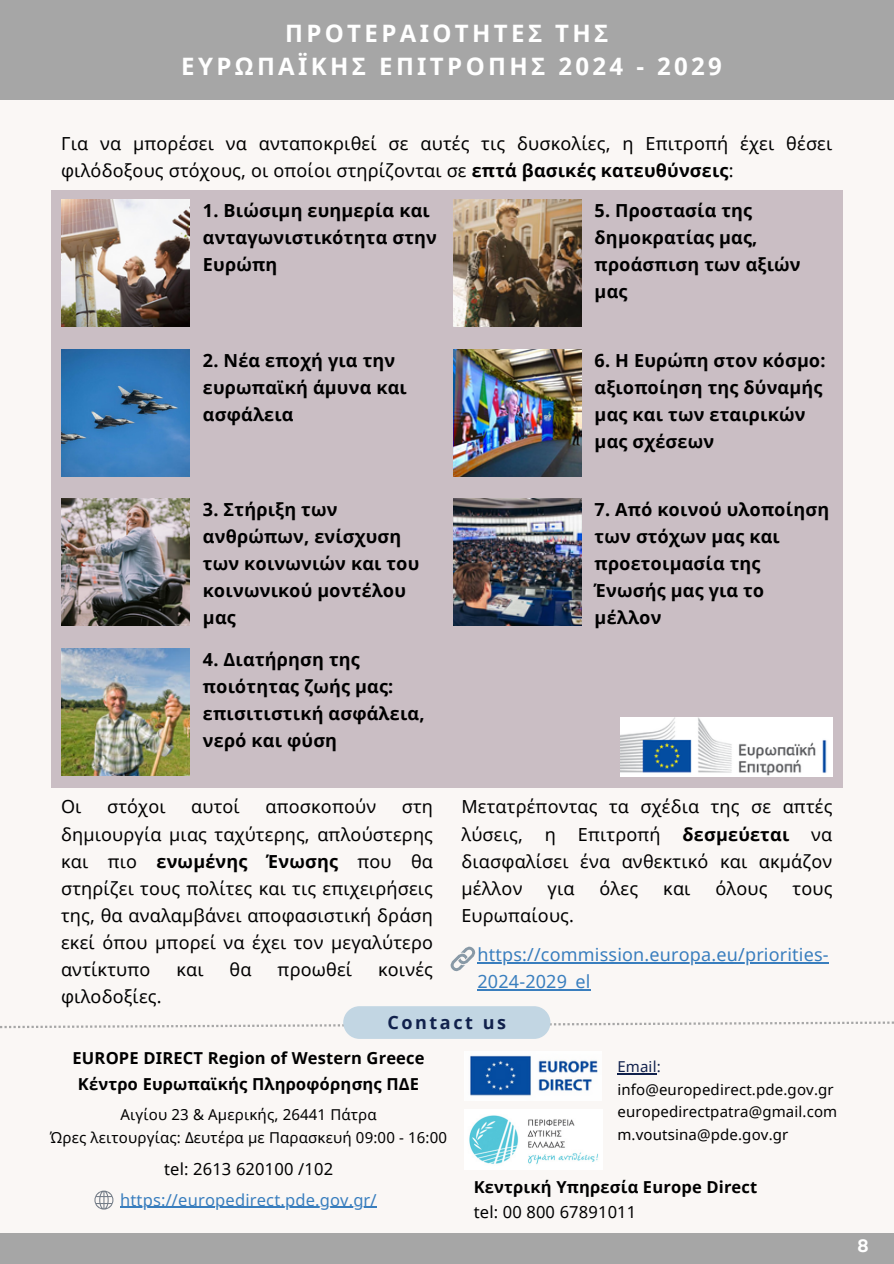
<style>
.page{position:relative;width:894px;height:1264px;background:#fff}
.page>*{position:absolute;margin:0;border:0;box-sizing:border-box;transform-origin:0 0}
.t1{font:700 24px/32.7px "Noto Sans";letter-spacing:.14em;color:#fff;text-align:center}
.t2{font:18px/27px "Noto Sans";letter-spacing:.01em;color:#000;text-align:justify}
.t3{font:700 18px/27px "Noto Sans";letter-spacing:.01em;color:#000}
.t4{font:18px/27px "Noto Sans";letter-spacing:.01em;color:#397ebe}
.t5{font:700 18px "Noto Sans";letter-spacing:.14em;color:#11214c}
.t6{font:700 18px "Garet";color:#fff}
.t7{font:700 16.5px/24.8px "Noto Sans";letter-spacing:.01em;color:#000}
.t8{font:16.5px "Noto Sans";letter-spacing:.01em;color:#397ebe}
.t9{font:16.5px "Noto Sans";letter-spacing:.01em;color:#000}
.t10{font:15px "Noto Sans";letter-spacing:.01em;color:#000}
.t11{font:15px "Noto Sans";letter-spacing:.01em;color:#11214c}
.s1{font-weight:700}
.s2{font-weight:400}
</style>
<div class="page">
<div style="left:0;top:0;width:893px;height:1263px;background:#faf7f5"></div>
<div style="left:0;top:0;width:893px;height:100px;background:#a6a6a6"></div>
<div style="left:0;top:1232px;width:893px;height:31px;background:#a6a6a6"></div>
<div style="left:51px;top:190px;width:791px;height:597px;background:#cabec4"></div>
<img style="left:62px;top:200px;width:128px;height:127px">
<img style="left:62px;top:349px;width:128px;height:127px">
<img style="left:62px;top:499px;width:128px;height:127px">
<img style="left:62px;top:648px;width:128px;height:127px">
<img style="left:453px;top:200px;width:128px;height:127px">
<img style="left:453px;top:349px;width:128px;height:127px">
<img style="left:453px;top:499px;width:128px;height:127px">
<img style="left:620px;top:717px;width:212px;height:60px">
<svg style="left:0;top:1021px;width:893px;height:7px"></svg>
<div style="left:343px;top:1006px;width:207px;height:32px;background:#c2d6e3;border-radius:16px"></div>
<svg style="left:94px;top:1190px;width:19px;height:19px"></svg>
<svg style="left:450px;top:946px;width:26px;height:26px"></svg>
<hr style="left:477px;top:962px;width:351px;height:1px;background:#397ebe">
<hr style="left:477px;top:989px;width:113px;height:1px;background:#397ebe">
<img style="left:469px;top:1115px;width:129px;height:49px">
<img style="left:470px;top:1055px;width:128px;height:41px">
<hr style="left:617px;top:1073px;width:39px;height:1px;background:#11214c">
<hr style="left:120px;top:1206px;width:257px;height:1px;background:#397ebe">
<p class="t1" style="left:181px;top:17px;width:542px">ΠΡΟΤΕΡΑΙΟΤΗΤΕΣ ΤΗΣ<br>ΕΥΡΩΠΑΪΚΗΣ ΕΠΙΤΡΟΠΗΣ 2024 - 2029</p>
<h3 class="t2" style="left:61px;top:129px;width:772px">Για να μπορέσει να ανταποκριθεί σε αυτές τις δυσκολίες, η Επιτροπή έχει θέσει φιλόδοξους στόχους, οι οποίοι στηρίζονται σε <span class="s1">επτά βασικές κατευθύνσεις</span>:</h3>
<p class="t3" style="left:203px;top:196px;width:235px">1. Βιώσιμη ευημερία και ανταγωνιστικότητα στην<br>Ευρώπη</p>
<h2 class="t3" style="left:203px;top:346px;width:205px">2. Νέα εποχή για την ευρωπαϊκή άμυνα και ασφάλεια</h2>
<p class="t3" style="left:203px;top:495px;width:218px">3. Στήριξη των ανθρώπων, ενίσχυση των κοινωνιών και του κοινωνικού μοντέλου μας</p>
<h2 class="t3" style="left:203px;top:645px;width:223px">4. Διατήρηση της ποιότητας ζωής μας: επισιτιστική ασφάλεια, νερό και φύση</h2>
<h2 class="t2" style="left:61px;top:793px;width:22px">Οι</h2>
<h2 class="t2" style="left:107px;top:793px;width:60px">στόχοι</h2>
<h2 class="t2" style="left:191px;top:793px;width:50px">αυτοί</h2>
<h2 class="t2" style="left:265px;top:793px;width:112px">αποσκοπούν</h2>
<h2 class="t2" style="left:61px;top:793px;width:373px;text-indent:340px">στη δημιουργία μιας ταχύτερης, απλούστερης και πιο <span class="s1">ενωμένης Ένωσης</span> που θα στηρίζει τους πολίτες και τις επιχειρήσεις της, θα αναλαμβάνει αποφασιστική δράση εκεί όπου μπορεί να έχει τον μεγαλύτερο αντίκτυπο</h2>
<h2 class="t2" style="left:176px;top:955px;width:29px">και</h2>
<h2 class="t2" style="left:229px;top:955px;width:23px">θα</h2>
<h2 class="t2" style="left:277px;top:955px;width:76px">προωθεί</h2>
<h2 class="t2" style="left:378px;top:955px;width:56px">κοινές</h2>
<h2 class="t2" style="left:61px;top:982px;width:102px">φιλοδοξίες.</h2>
<h2 class="t3" style="left:594px;top:196px;width:207px">5. Προστασία της δημοκρατίας μας, προάσπιση των αξιών μας</h2>
<p class="t3" style="left:594px;top:346px;width:232px">6. Η Ευρώπη στον κόσμο: αξιοποίηση της δύναμής μας και των εταιρικών μας σχέσεων</p>
<h2 class="t3" style="left:594px;top:495px;width:236px">7. Από κοινού υλοποίηση των στόχων μας και προετοιμασία της<br>Ένωσής μας για το μέλλον</h2>
<p class="t2" style="left:461px;top:793px;width:372px">Μετατρέποντας τα σχέδια της σε απτές λύσεις, η Επιτροπή <span class="s1">δεσμεύεται</span> να διασφαλίσει ένα ανθεκτικό και ακμάζον μέλλον</p>
<p class="t2" style="left:547px;top:874px;width:28px">για</p>
<p class="t2" style="left:599px;top:874px;width:40px">όλες</p>
<p class="t2" style="left:663px;top:874px;width:29px">και</p>
<p class="t2" style="left:715px;top:874px;width:53px">όλους</p>
<p class="t2" style="left:792px;top:874px;width:41px">τους</p>
<p class="t2" style="left:461px;top:901px;width:114px">Ευρωπαίους.</p>
<h3 class="t4" style="left:477px;top:940px;width:352px">https://commission.europa.eu/priorities-<br>2024-2029_el</h3>
<p class="t5" style="left:387px;top:1010px;width:120px">Contact us</p>
<h3 class="t7" style="left:72px;top:1044px;width:353px;line-height:25.5px;text-align:center">EUROPE DIRECT Region of Western Greece<br>Κέντρο Ευρωπαϊκής Πληροφόρησης ΠΔΕ</h3>
<h3 class="t10" style="left:120px;top:1104px;width:257px">Αιγίου 23 &amp; Αμερικής, 26441 Πάτρα</h3>
<p class="t10" style="left:50px;top:1127px;width:398px">Ώρες λειτουργίας: Δευτέρα με Παρασκευή 09:00 - 16:00</p>
<p class="t9" style="left:164px;top:1157px;width:170px">tel: 2613 620100 /102</p>
<p class="t8" style="left:120px;top:1188px;width:258px">https://europedirect.pde.gov.gr/</p>
<h2 class="t11" style="left:617px;top:1056px;width:45px">Email:</h2>
<p class="t10" style="left:617px;top:1078px;width:218px">info@europedirect.pde.gov.gr</p>
<h2 class="t10" style="left:617px;top:1101px;width:221px">europedirectpatra@gmail.com</h2>
<p class="t10" style="left:617px;top:1123px;width:172px">m.voutsina@pde.gov.gr</p>
<p class="t7" style="left:473px;top:1174px;width:285px">Κεντρική Υπηρεσία Europe Direct <span class="s2">tel: 00 800 67891011</span></p>
<h3 class="t6" style="left:857px;top:1232px;width:13px">8</h3>
</div>
